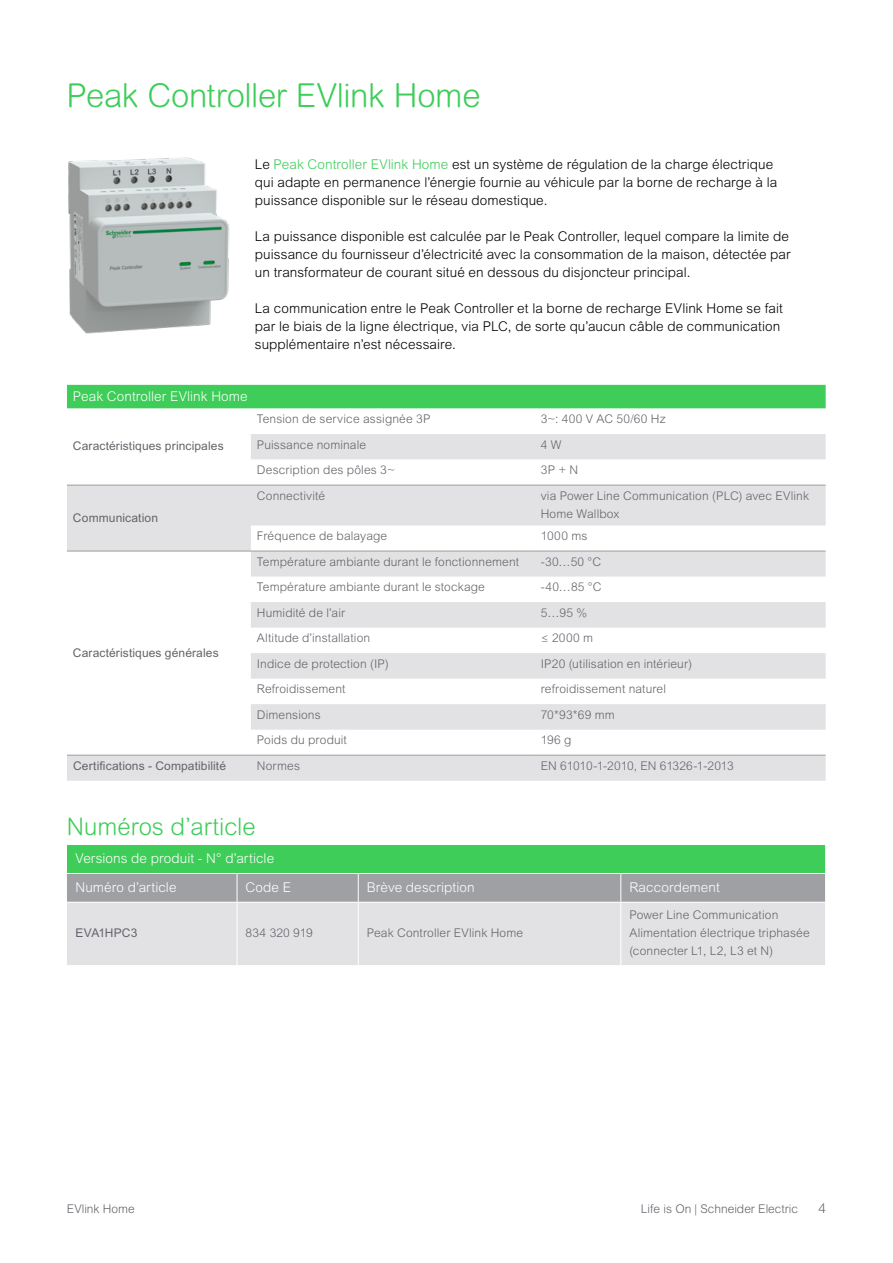
<style>
.page{position:relative;width:893px;height:1263px;background:#fff}
.page>*{position:absolute;margin:0;border:0;box-sizing:border-box;transform-origin:0 0}
.t1{font:300 33px "Arial Rounded MT Pro";letter-spacing:-.01em;color:#3dcd58}
.t2{font:300 24px "Arial Rounded MT Pro";color:#3dcd58}
.t3{font:300 13.5px/18px "Arial MT Std";letter-spacing:.005em;color:#000}
.t4{font:300 13.5px/28.8px "Arial MT Std";letter-spacing:.005em;color:#fff}
.t5{font:300 13.5px "Arial MT Std";color:#626469}
.t6{font:300 12px/18px "Arial MT Std";letter-spacing:.01em;color:#626469}
.t7{font:12px "Arial MT Std";letter-spacing:.01em;color:#626469}
.t8{font:300 12px "Arial Rounded MT Pro";color:#626469}
.t9{font:300 12px "Arial MT Std";letter-spacing:-.01em;color:#626469}
.s1{color:#3dcd58}
</style>
<div class="page">
<img style="left:68px;top:157px;width:162px;height:177px">
<div style="left:67px;top:385px;width:759px;height:24px;background:#3dcd58"></div>
<div style="left:251px;top:434px;width:575px;height:142px;background:#e2e2e4"></div>
<svg style="left:251px;top:460px;width:575px;height:25px"></svg>
<svg style="left:67px;top:486px;width:759px;height:65px;fill:#e2e2e4"></svg>
<svg style="left:67px;top:602px;width:759px;height:179px"></svg>
<hr style="left:67px;top:485px;width:184px;height:1px;background:#9d9d9c">
<hr style="left:251px;top:485px;width:284px;height:1px;background:#9d9d9c">
<hr style="left:535px;top:485px;width:291px;height:1px;background:#9d9d9c">
<hr style="left:67px;top:551px;width:184px;height:1px;background:#9d9d9c">
<hr style="left:251px;top:551px;width:284px;height:1px;background:#9d9d9c">
<hr style="left:535px;top:551px;width:291px;height:1px;background:#9d9d9c">
<hr style="left:67px;top:755px;width:184px;height:1px;background:#9d9d9c">
<hr style="left:251px;top:755px;width:284px;height:1px;background:#9d9d9c">
<hr style="left:535px;top:755px;width:291px;height:1px;background:#9d9d9c">
<div style="left:67px;top:903px;width:758px;height:62px;background:#e2e2e4"></div>
<svg style="left:67px;top:845px;width:759px;height:57px;background:#71b881"></svg>
<hr style="left:237px;top:902px;width:1px;height:63px;background:#fff">
<hr style="left:358px;top:902px;width:1px;height:63px;background:#fff">
<hr style="left:620px;top:902px;width:1px;height:63px;background:#fff">
<h1 class="t1" style="left:67px;top:77px;width:415px">Peak Controller EVlink Home</h1>
<p class="t3" style="left:255px;top:155px;width:524px">Le <span class="s1">Peak Controller EVlink Home</span> est un système de régulation de la charge électrique qui adapte en permanence l’énergie fournie au véhicule par la borne de recharge à la puissance disponible sur le réseau domestique.</p>
<p class="t3" style="left:255px;top:227px;width:537px">La puissance disponible est calculée par le Peak Controller, lequel compare la limite de puissance du fournisseur d’électricité avec la consommation de la maison, détectée par un transformateur de courant situé en dessous du disjoncteur principal.</p>
<p class="t3" style="left:255px;top:299px;width:529px">La communication entre le Peak Controller et la borne de recharge EVlink Home se fait par le biais de la ligne électrique, via PLC, de sorte qu’aucun câble de communication supplémentaire n’est nécessaire.</p>
<p class="t4" style="left:73px;top:381px;width:176px">Peak Controller EVlink Home</p>
<p class="t7" style="left:73px;top:439px;width:152px">Caractéristiques principales</p>
<p class="t7" style="left:73px;top:510px;width:87px">Communication</p>
<p class="t7" style="left:73px;top:645px;width:147px">Caractéristiques générales</p>
<p class="t6" style="left:257px;top:410px;width:175px">Tension de service assignée 3P</p>
<p class="t6" style="left:541px;top:410px;width:127px">3~: 400 V AC 50/60 Hz</p>
<p class="t6" style="left:257px;top:436px;width:111px">Puissance nominale</p>
<p class="t6" style="left:541px;top:436px;width:22px">4 W</p>
<p class="t6" style="left:257px;top:461px;width:140px">Description des pôles 3~</p>
<p class="t6" style="left:541px;top:461px;width:39px">3P + N</p>
<p class="t6" style="left:257px;top:487px;width:70px">Connectivité</p>
<p class="t6" style="left:541px;top:487px;width:270px">via Power Line Communication (PLC) avec EVlink<br>Home Wallbox</p>
<p class="t6" style="left:257px;top:527px;width:132px">Fréquence de balayage</p>
<p class="t6" style="left:541px;top:527px;width:48px">1000 ms</p>
<p class="t6" style="left:257px;top:552px;width:264px">Température ambiante durant le fonctionnement</p>
<p class="t6" style="left:541px;top:552px;width:62px">-30…50 °C</p>
<p class="t6" style="left:257px;top:578px;width:230px">Température ambiante durant le stockage</p>
<p class="t6" style="left:541px;top:578px;width:62px">-40…85 °C</p>
<p class="t6" style="left:257px;top:603px;width:90px">Humidité de l’air</p>
<p class="t6" style="left:541px;top:603px;width:48px">5…95 %</p>
<p class="t6" style="left:257px;top:629px;width:115px">Altitude d’installation</p>
<p class="t6" style="left:541px;top:629px;width:54px">≤ 2000 m</p>
<p class="t6" style="left:257px;top:655px;width:133px">Indice de protection (IP)</p>
<p class="t6" style="left:541px;top:655px;width:153px">IP20 (utilisation en intérieur)</p>
<p class="t6" style="left:257px;top:680px;width:90px">Refroidissement</p>
<p class="t6" style="left:541px;top:680px;width:127px">refroidissement naturel</p>
<p class="t6" style="left:257px;top:706px;width:65px">Dimensions</p>
<p class="t6" style="left:541px;top:706px;width:76px">70*93*69 mm</p>
<p class="t6" style="left:257px;top:731px;width:92px">Poids du produit</p>
<p class="t6" style="left:541px;top:731px;width:32px">196 g</p>
<p class="t7" style="left:73px;top:759px;width:154px">Certifications - Compatibilité</p>
<p class="t6" style="left:257px;top:757px;width:45px">Normes</p>
<p class="t9" style="left:541px;top:759px;width:194px">EN 61010-1-2010, EN 61326-1-2013</p>
<h2 class="t2" style="left:67px;top:812px;width:190px">Numéros d’article</h2>
<p class="t4" style="left:75px;top:844px;width:200px">Versions de produit - N° d’article<br>Numéro d’article</p>
<p class="t4" style="left:246px;top:873px;width:47px">Code E</p>
<p class="t4" style="left:367px;top:873px;width:109px">Brève description</p>
<p class="t4" style="left:629px;top:873px;width:92px">Raccordement</p>
<p class="t7" style="left:75px;top:926px;width:64px">EVA1HPC3</p>
<p class="t6" style="left:246px;top:924px;width:69px">834 320 919</p>
<p class="t6" style="left:367px;top:924px;width:158px">Peak Controller EVlink Home</p>
<p class="t6" style="left:629px;top:906px;width:182px">Power Line Communication<br>Alimentation électrique triphasée (connecter L1, L2, L3 et N)</p>
<p class="t8" style="left:67px;top:1202px;width:69px">EVlink Home</p>
<p class="t8" style="left:641px;top:1202px;width:159px">Life is On | Schneider Electric</p>
<p class="t5" style="left:818px;top:1200px;width:9px">4</p>
</div>
